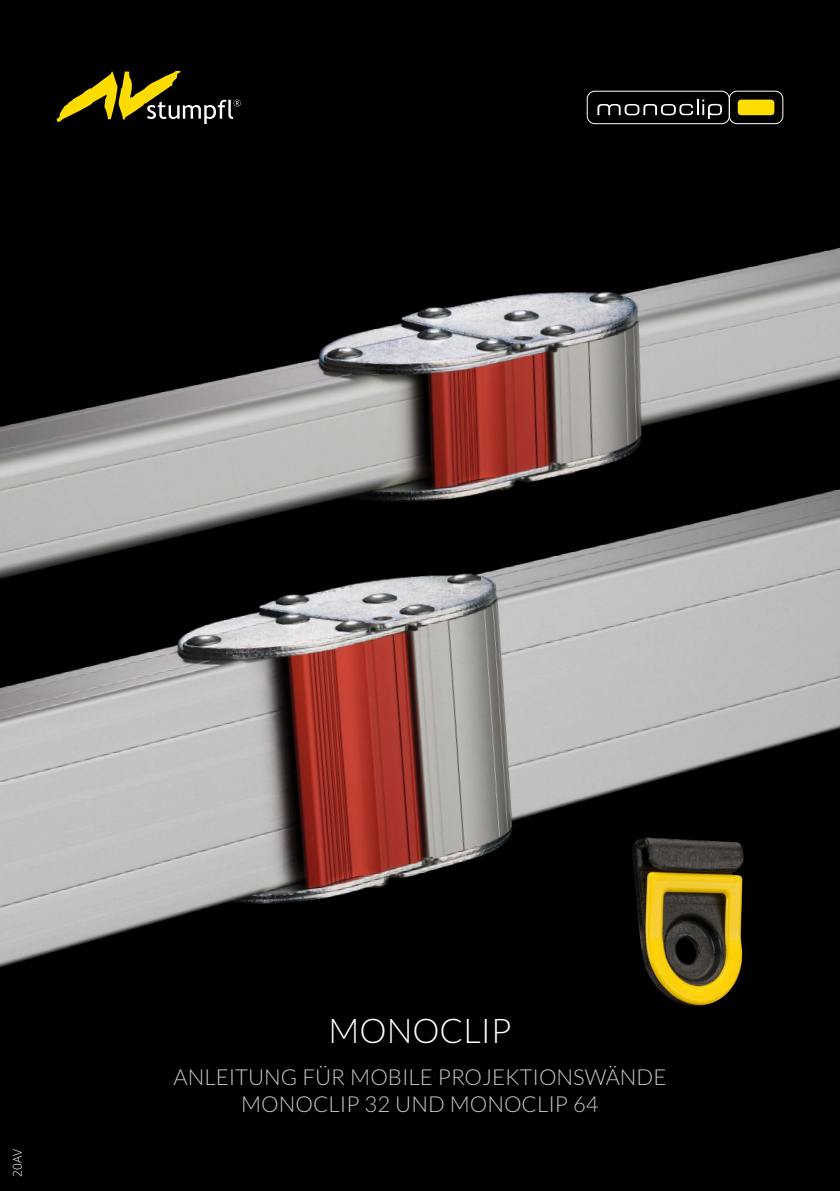
<style>
.page{position:relative;width:840px;height:1191px;background:#fff}
.page>*{position:absolute;margin:0;border:0;box-sizing:border-box;transform-origin:0 0}
.t1{font:300 34px "Lato";color:#fff}
.t2{font:300 22px/26.4px "Lato";color:#c6c7c8;text-align:center}
.t3{font:300 12px "Open Sans";color:#fff}
</style>
<div class="page">
<div style="left:0;top:0;width:839px;height:1191px;background:#000"></div>
<div style="left:728px;top:91px;width:54px;height:33px;border:1px solid #fff;border-radius:8px"></div>
<div style="left:737px;top:100px;width:37px;height:15px;background:#fd0;border-radius:3px"></div>
<svg style="left:586px;top:91px;width:143px;height:33px"></svg>
<img style="left:0;top:685px;width:839px;height:321px">
<img style="left:0;top:248px;width:839px;height:437px">
<svg style="left:57px;top:71px;width:184px;height:53px"></svg>
<p class="t3" style="left:9px;top:1176px;width:29px;rotate:-90deg">20AV</p>
<h1 class="t1" style="left:328px;top:1012px;width:184px">MONOCLIP</h1>
<p class="t2" style="left:173px;top:1064px;width:494px">ANLEITUNG FÜR MOBILE PROJEKTIONSWÄNDE<br>MONOCLIP 32 UND MONOCLIP 64</p>
</div>
